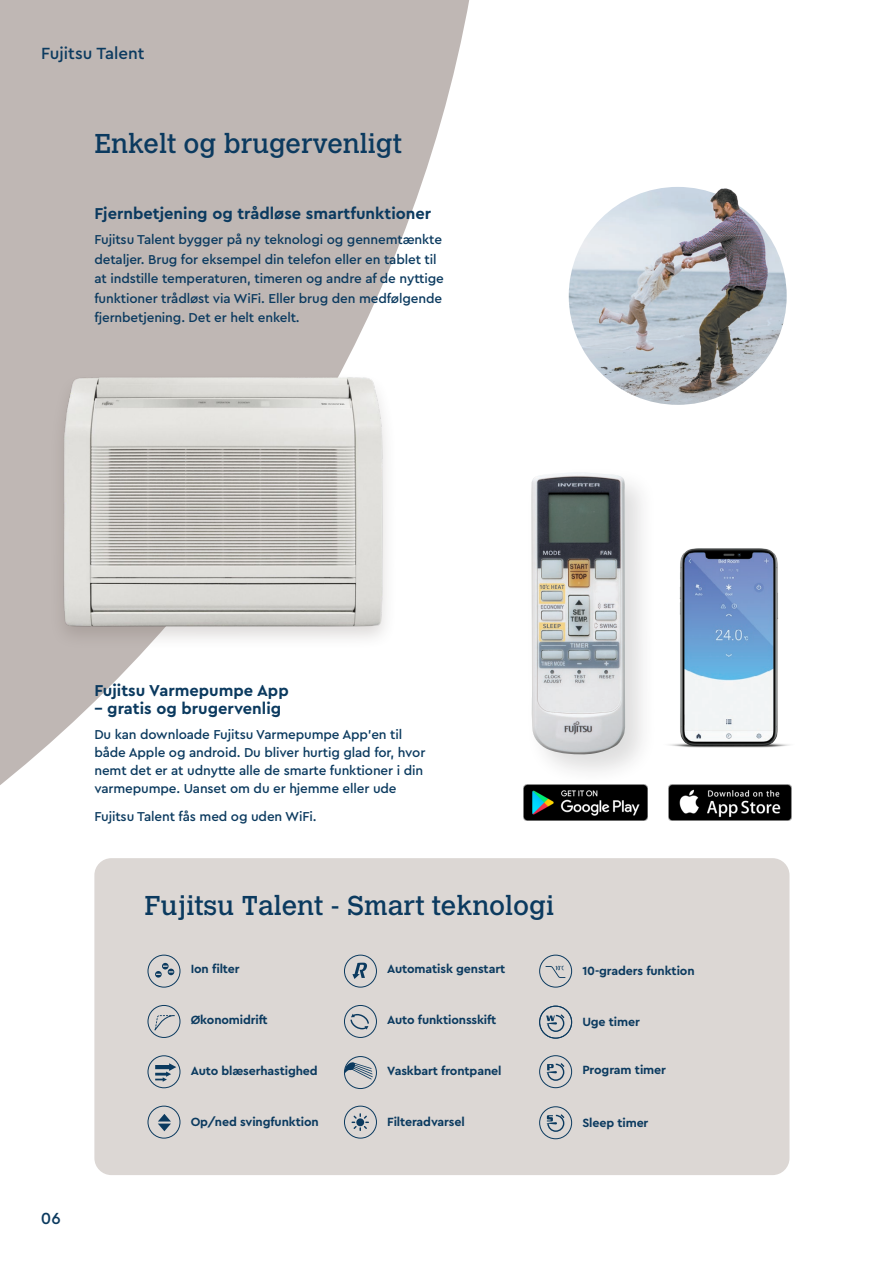
<style>
.page{position:relative;width:893px;height:1263px;background:#fff}
.page>*{position:absolute;margin:0;border:0;box-sizing:border-box;transform-origin:0 0}
.t1{font:27px "Calvert MT Std";color:#0b3a5f}
.t2{font:500 16.95px "Cera Pro";color:#0b3a5f}
.t3{font:500 16.8px "Cera Pro";color:#0b3a5f}
.t4{font:700 16.5px "Cera Pro";color:#0b3a5f}
.t5{font:500 13.5px/19.5px "Cera Pro";letter-spacing:-.01em;color:#0b3a5f}
.t6{font:700 12.45px "Cera Pro";letter-spacing:-.01em;color:#0b3a5f}
</style>
<div class="page">
<div style="left:94px;top:858px;width:695px;height:317px;background:#dcd7d4;border-radius:17px"></div>
<svg style="left:0;top:0;width:470px;height:1073px;fill:#bfb7b4"></svg>
<img style="left:670px;top:548px;width:119px;height:199px">
<img style="left:668px;top:784px;width:124px;height:37px">
<img style="left:524px;top:787px;width:123px;height:34px">
<svg style="left:546px;top:1114px;width:18px;height:18px"></svg>
<div style="left:539px;top:1106px;width:33px;height:33px;border:1px solid #0b3a5f;border-radius:50%"></div>
<img style="left:569px;top:187px;width:218px;height:218px">
<div style="left:48px;top:372px;width:350px;height:278px;background:#544640;opacity:.2"></div>
<img style="left:64px;top:374px;width:319px;height:285px">
<div style="left:524px;top:465px;width:134px;height:322px;background:#231f20;opacity:.15"></div>
<img style="left:531px;top:472px;width:94px;height:283px">
<svg style="left:147px;top:954px;width:230px;height:185px"></svg>
<div style="left:539px;top:1055px;width:33px;height:33px;border:1px solid #0b3a5f;border-radius:50%"></div>
<svg style="left:546px;top:1063px;width:18px;height:18px"></svg>
<svg style="left:539px;top:954px;width:33px;height:85px"></svg>
<p class="t2" style="left:41px;top:42px;width:105px">Fujitsu Talent</p>
<p class="t1" style="left:94px;top:128px;width:309px">Enkelt og brugervenligt</p>
<p class="t4" style="left:94px;top:202px;width:338px">Fjernbetjening og trådløse smartfunktioner</p>
<p class="t5" style="left:94px;top:230px;width:351px">Fujitsu Talent bygger på ny teknologi og gennemtænkte detaljer. Brug for eksempel din telefon eller en tablet til at indstille temperaturen, timeren og andre af de nyttige funktioner trådløst via WiFi. Eller brug den medfølgende fjernbetjening. Det er helt enkelt.</p>
<p class="t4" style="left:94px;top:680px;width:196px">Fujitsu Varmepumpe App</p>
<p class="t4" style="left:94px;top:698px;width:188px">– gratis og brugervenlig</p>
<p class="t5" style="left:94px;top:725px;width:333px;line-height:18px">Du kan downloade Fujitsu Varmepumpe App’en til både Apple og android. Du bliver hurtig glad for, hvor nemt det er at udnytte alle de smarte funktioner i din varmepumpe. Uanset om du er hjemme eller ude</p>
<p class="t5" style="left:94px;top:806px;width:224px">Fujitsu Talent fås med og uden WiFi.</p>
<p class="t1" style="left:145px;top:889px;width:411px">Fujitsu Talent - Smart teknologi</p>
<p class="t6" style="left:191px;top:961px;width:50px">Ion filter</p>
<p class="t6" style="left:191px;top:1012px;width:79px">Økonomidrift</p>
<p class="t6" style="left:387px;top:961px;width:120px">Automatisk genstart</p>
<p class="t6" style="left:582px;top:963px;width:114px">10-graders funktion</p>
<p class="t6" style="left:387px;top:1012px;width:111px">Auto funktionsskift</p>
<p class="t6" style="left:582px;top:1014px;width:59px">Uge timer</p>
<p class="t3" style="left:41px;top:1207px;width:21px">06</p>
<p class="t6" style="left:387px;top:1062px;width:116px">Vaskbart frontpanel</p>
<p class="t6" style="left:582px;top:1061px;width:85px">Program timer</p>
<p class="t6" style="left:191px;top:1062px;width:129px">Auto blæserhastighed</p>
<p class="t6" style="left:191px;top:1113px;width:129px">Op/ned svingfunktion</p>
<p class="t6" style="left:387px;top:1113px;width:79px">Filteradvarsel</p>
<p class="t6" style="left:582px;top:1114px;width:68px">Sleep timer</p>
</div>
